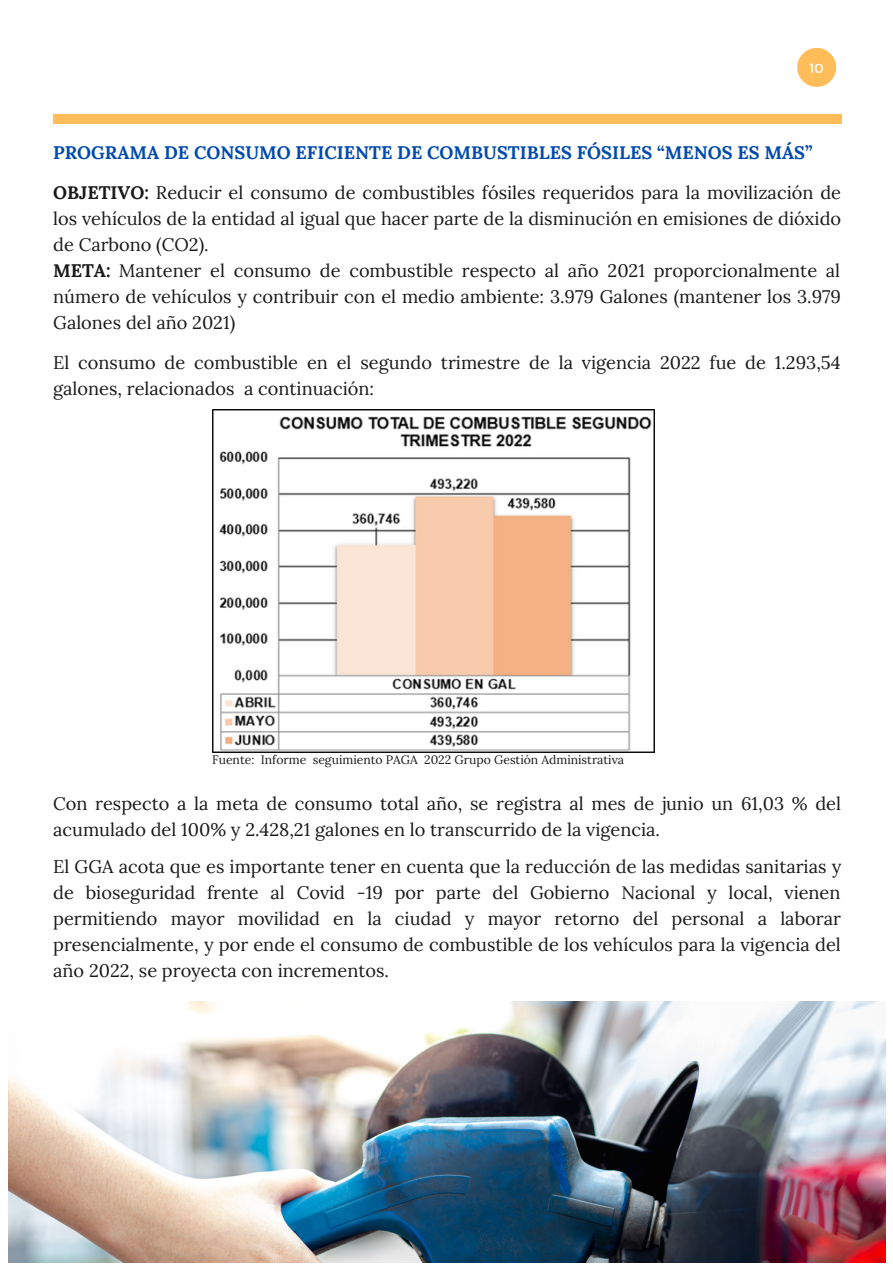
<style>
.page{position:relative;width:893px;height:1264px;background:#fff}
.page>*{position:absolute;margin:0;border:0;box-sizing:border-box;transform-origin:0 0}
.t1{font:18.15px/25.8px "Lora";color:#191919}
.t2{font:700 18.15px "Lora";color:#004aad}
.t3{font:13.2px "Montserrat";color:#fff}
.t4{font:12.15px "Lora";color:#191919}
.s1{font-weight:700}
</style>
<div class="page">
<svg style="left:797px;top:48px;width:39px;height:39px"></svg>
<div style="left:53px;top:115px;width:788px;height:9px;background:#ffbd59"></div>
<img style="left:9px;top:1001px;width:876px;height:261px">
<img style="left:212px;top:410px;width:442px;height:342px">
<p class="t3" style="left:809px;top:59px;width:16px">10</p>
<p class="t2" style="left:53px;top:140px;width:760px">PROGRAMA DE CONSUMO EFICIENTE DE COMBUSTIBLES FÓSILES “MENOS ES MÁS”</p>
<p class="t1" style="left:53px;top:180px;width:789px"><span class="s1">OBJETIVO:</span> Reducir el consumo de combustibles fósiles requeridos para la movilización de los vehículos de la entidad al igual que hacer parte de la disminución en emisiones de dióxido de Carbono (CO2).<br><span class="s1">META:</span> Mantener el consumo de combustible respecto al año 2021 proporcionalmente al número de vehículos y contribuir con el medio ambiente: 3.979 Galones (mantener los 3.979<br>Galones del año 2021)</p>
<p class="t1" style="left:53px;top:349px;width:789px">El consumo de combustible en el segundo trimestre de la vigencia 2022 fue de 1.293,54 galones, relacionados a continuación:</p>
<p class="t4" style="left:212px;top:752px;width:413px">Fuente: Informe seguimiento PAGA 2022 Grupo Gestión Administrativa</p>
<p class="t1" style="left:53px;top:790px;width:789px">Con respecto a la meta de consumo total año, se registra al mes de junio un 61,03 % del acumulado del 100% y 2.428,21 galones en lo transcurrido de la vigencia.</p>
<p class="t1" style="left:53px;top:853px;width:789px;text-align:justify">El GGA acota que es importante tener en cuenta que la reducción de las medidas sanitarias y de bioseguridad frente al Covid -19 por parte del Gobierno Nacional y local, vienen permitiendo mayor movilidad en la ciudad y mayor retorno del personal a laborar presencialmente, y por ende el consumo de combustible de los vehículos para la vigencia del año 2022, se proyecta con incrementos.</p>
</div>
